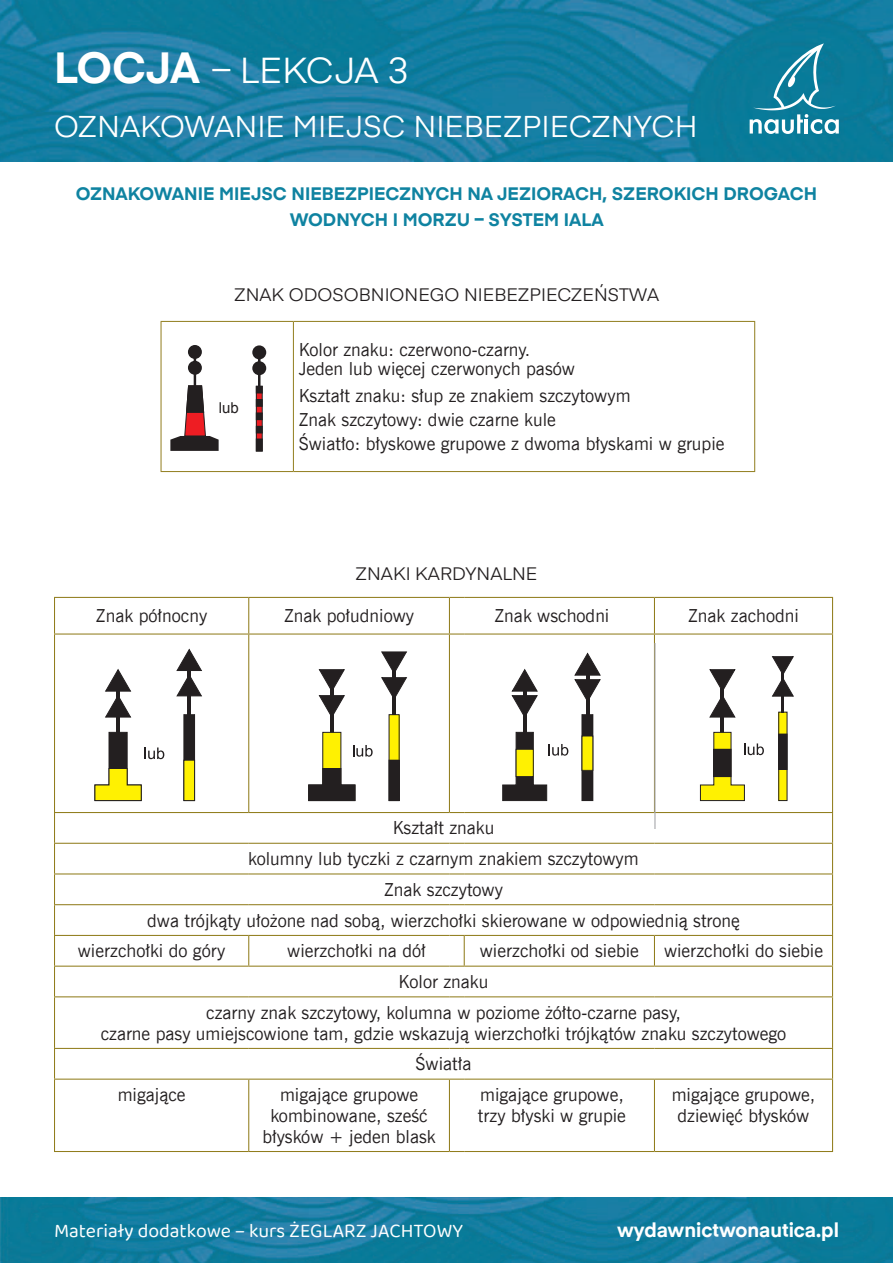
<style>
.page{position:relative;width:893px;height:1263px;background:#fff}
.page>*{position:absolute;margin:0;border:0;box-sizing:border-box;transform-origin:0 0}
.t1{font:36px "Eina 02";color:#fff}
.t2{font:30px "Eina 02";color:#fff}
.t3{font:19.5px "Baloo 2";color:#fff}
.t4{font:700 19.5px "Eina 01";color:#fff}
.t5{font:18px/20.9px "News Goth EU";color:#231f20}
.t6{font:700 18px/25.5px "Eina 03";color:#0f83a1;text-align:center}
.t7{font:18px "Eina 02";color:#231f20}
.t8{font:15px "Arial";color:#231f20}
.s1{font-family:"Eina 01";font-weight:700;font-size:43.5px}
</style>
<div class="page">
<img style="left:0;top:0;width:893px;height:162px">
<svg style="left:750px;top:43px;width:89px;height:91px;background:#3390a9"></svg>
<img style="left:0;top:1197px;width:893px;height:66px">
<svg style="left:160px;top:335px;width:107px;height:123px"></svg>
<hr style="left:161px;top:321px;width:132px;height:1px;background:#917d1d">
<hr style="left:161px;top:322px;width:1px;height:149px;background:#917d1d">
<hr style="left:293px;top:321px;width:462px;height:1px;background:#917d1d">
<hr style="left:293px;top:322px;width:1px;height:149px;background:#917d1d">
<hr style="left:754px;top:322px;width:1px;height:149px;background:#917d1d">
<hr style="left:161px;top:471px;width:132px;height:1px;background:#917d1d">
<hr style="left:293px;top:471px;width:462px;height:1px;background:#917d1d">
<div style="left:218px;top:398px;width:22px;height:19px;background:#fff"></div>
<hr style="left:54px;top:597px;width:195px;height:1px;background:#917d1d">
<hr style="left:54px;top:598px;width:1px;height:35px;background:#917d1d">
<hr style="left:249px;top:597px;width:200px;height:1px;background:#917d1d">
<hr style="left:248px;top:598px;width:1px;height:35px;background:#917d1d">
<svg style="left:449px;top:597px;width:15px;height:1px"></svg>
<hr style="left:449px;top:598px;width:1px;height:35px;background:#917d1d">
<hr style="left:464px;top:597px;width:190px;height:1px;background:#917d1d">
<hr style="left:654px;top:597px;width:179px;height:1px;background:#917d1d">
<hr style="left:654px;top:598px;width:1px;height:35px;background:#917d1d">
<hr style="left:832px;top:598px;width:1px;height:35px;background:#917d1d">
<hr style="left:54px;top:633px;width:195px;height:1px;background:#917d1d">
<hr style="left:54px;top:634px;width:1px;height:178px;background:#917d1d">
<hr style="left:249px;top:633px;width:200px;height:1px;background:#917d1d">
<hr style="left:248px;top:634px;width:1px;height:178px;background:#917d1d">
<svg style="left:449px;top:633px;width:15px;height:1px"></svg>
<hr style="left:449px;top:634px;width:1px;height:178px;background:#917d1d">
<hr style="left:464px;top:633px;width:190px;height:1px;background:#917d1d">
<hr style="left:654px;top:633px;width:179px;height:1px;background:#917d1d">
<hr style="left:654px;top:634px;width:1px;height:178px;background:#917d1d">
<hr style="left:832px;top:634px;width:1px;height:178px;background:#917d1d">
<hr style="left:54px;top:812px;width:195px;height:1px;background:#917d1d">
<hr style="left:54px;top:813px;width:1px;height:30px;background:#917d1d">
<hr style="left:249px;top:812px;width:200px;height:1px;background:#917d1d">
<hr style="left:464px;top:812px;width:190px;height:1px;background:#917d1d">
<hr style="left:654px;top:812px;width:179px;height:1px;background:#917d1d">
<hr style="left:832px;top:813px;width:1px;height:30px;background:#917d1d">
<hr style="left:54px;top:843px;width:195px;height:1px;background:#917d1d">
<svg style="left:54px;top:844px;width:1px;height:29px"></svg>
<hr style="left:249px;top:843px;width:200px;height:1px;background:#917d1d">
<svg style="left:449px;top:843px;width:15px;height:1px"></svg>
<hr style="left:464px;top:843px;width:190px;height:1px;background:#917d1d">
<hr style="left:654px;top:843px;width:179px;height:1px;background:#917d1d">
<svg style="left:832px;top:844px;width:1px;height:29px"></svg>
<hr style="left:54px;top:873px;width:195px;height:1px;background:#917d1d">
<hr style="left:54px;top:874px;width:1px;height:30px;background:#917d1d">
<hr style="left:249px;top:873px;width:200px;height:1px;background:#917d1d">
<svg style="left:449px;top:873px;width:15px;height:1px"></svg>
<hr style="left:464px;top:873px;width:190px;height:1px;background:#917d1d">
<hr style="left:654px;top:873px;width:179px;height:1px;background:#917d1d">
<hr style="left:832px;top:874px;width:1px;height:30px;background:#917d1d">
<hr style="left:54px;top:904px;width:195px;height:1px;background:#917d1d">
<hr style="left:54px;top:905px;width:1px;height:30px;background:#917d1d">
<hr style="left:249px;top:904px;width:200px;height:1px;background:#917d1d">
<svg style="left:449px;top:904px;width:15px;height:1px"></svg>
<hr style="left:464px;top:904px;width:190px;height:1px;background:#917d1d">
<hr style="left:654px;top:904px;width:179px;height:1px;background:#917d1d">
<hr style="left:832px;top:905px;width:1px;height:30px;background:#917d1d">
<hr style="left:54px;top:935px;width:195px;height:1px;background:#917d1d">
<hr style="left:54px;top:936px;width:1px;height:30px;background:#917d1d">
<hr style="left:249px;top:935px;width:200px;height:1px;background:#917d1d">
<hr style="left:248px;top:936px;width:1px;height:30px;background:#917d1d">
<svg style="left:449px;top:935px;width:15px;height:1px"></svg>
<hr style="left:464px;top:935px;width:190px;height:1px;background:#917d1d">
<hr style="left:464px;top:936px;width:1px;height:30px;background:#917d1d">
<hr style="left:654px;top:935px;width:179px;height:1px;background:#917d1d">
<hr style="left:654px;top:936px;width:1px;height:30px;background:#917d1d">
<hr style="left:832px;top:936px;width:1px;height:30px;background:#917d1d">
<hr style="left:54px;top:966px;width:195px;height:1px;background:#917d1d">
<svg style="left:54px;top:967px;width:1px;height:29px"></svg>
<hr style="left:249px;top:966px;width:200px;height:1px;background:#917d1d">
<svg style="left:449px;top:966px;width:15px;height:1px"></svg>
<hr style="left:464px;top:966px;width:190px;height:1px;background:#917d1d">
<hr style="left:654px;top:966px;width:179px;height:1px;background:#917d1d">
<svg style="left:832px;top:967px;width:1px;height:29px"></svg>
<hr style="left:54px;top:996px;width:195px;height:1px;background:#917d1d">
<hr style="left:54px;top:997px;width:1px;height:51px;background:#917d1d">
<hr style="left:249px;top:996px;width:200px;height:1px;background:#917d1d">
<svg style="left:449px;top:996px;width:15px;height:1px"></svg>
<hr style="left:464px;top:996px;width:190px;height:1px;background:#917d1d">
<hr style="left:654px;top:996px;width:179px;height:1px;background:#917d1d">
<hr style="left:832px;top:997px;width:1px;height:51px;background:#917d1d">
<hr style="left:54px;top:1048px;width:195px;height:1px;background:#917d1d">
<svg style="left:54px;top:1049px;width:1px;height:29px"></svg>
<hr style="left:249px;top:1048px;width:200px;height:1px;background:#917d1d">
<svg style="left:449px;top:1048px;width:15px;height:1px"></svg>
<hr style="left:464px;top:1048px;width:190px;height:1px;background:#917d1d">
<hr style="left:654px;top:1048px;width:179px;height:1px;background:#917d1d">
<svg style="left:832px;top:1049px;width:1px;height:29px"></svg>
<hr style="left:54px;top:1078px;width:195px;height:2px;background:#917d1d">
<hr style="left:54px;top:1080px;width:1px;height:71px;background:#917d1d">
<hr style="left:249px;top:1078px;width:200px;height:2px;background:#917d1d">
<hr style="left:248px;top:1080px;width:1px;height:71px;background:#917d1d">
<svg style="left:449px;top:1078px;width:15px;height:2px"></svg>
<hr style="left:449px;top:1080px;width:1px;height:71px;background:#917d1d">
<hr style="left:464px;top:1078px;width:190px;height:2px;background:#917d1d">
<hr style="left:654px;top:1078px;width:179px;height:2px;background:#917d1d">
<hr style="left:654px;top:1080px;width:1px;height:71px;background:#917d1d">
<hr style="left:832px;top:1080px;width:1px;height:71px;background:#917d1d">
<hr style="left:54px;top:1151px;width:195px;height:1px;background:#917d1d">
<hr style="left:249px;top:1151px;width:200px;height:1px;background:#917d1d">
<svg style="left:449px;top:1151px;width:15px;height:1px"></svg>
<hr style="left:464px;top:1151px;width:190px;height:1px;background:#917d1d">
<hr style="left:654px;top:1151px;width:179px;height:1px;background:#917d1d">
<svg style="left:63px;top:648px;width:172px;height:166px"></svg>
<svg style="left:274px;top:651px;width:150px;height:163px"></svg>
<svg style="left:449px;top:652px;width:173px;height:162px"></svg>
<svg style="left:654px;top:643px;width:173px;height:185px"></svg>
<h1 class="t1" style="left:54px;top:43px;width:356px"><span class="s1">LOCJA</span> – LEKCJA 3</h1>
<h2 class="t2" style="left:54px;top:104px;width:645px">OZNAKOWANIE MIEJSC NIEBEZPIECZNYCH</h2>
<p class="t6" style="left:76px;top:180px;width:743px">OZNAKOWANIE MIEJSC NIEBEZPIECZNYCH NA JEZIORACH, SZEROKICH DROGACH<br>WODNYCH I MORZU – SYSTEM IALA</p>
<p class="t7" style="left:234px;top:281px;width:426px">ZNAK ODOSOBNIONEGO NIEBEZPIECZEŃSTWA</p>
<p class="t8" style="left:219px;top:398px;width:22px">lub</p>
<p class="t5" style="left:299px;top:341px;width:278px;line-height:18.8px">Kolor znaku: czerwono-czarny.<br>Jeden lub więcej czerwonych pasów</p>
<p class="t5" style="left:299px;top:384px;width:427px;line-height:24px">Kształt znaku: słup ze znakiem szczytowym<br>Znak szczytowy: dwie czarne kule<br>Światło: błyskowe grupowe z dwoma błyskami w grupie</p>
<p class="t7" style="left:356px;top:560px;width:183px">ZNAKI KARDYNALNE</p>
<p class="t5" style="left:96px;top:606px;width:113px">Znak północny</p>
<p class="t5" style="left:284px;top:606px;width:132px">Znak południowy</p>
<p class="t5" style="left:494px;top:606px;width:117px">Znak wschodni</p>
<p class="t5" style="left:688px;top:606px;width:112px">Znak zachodni</p>
<p class="t5" style="left:393px;top:818px;width:103px">Kształt znaku</p>
<p class="t5" style="left:248px;top:849px;width:392px">kolumny lub tyczki z czarnym znakiem szczytowym</p>
<p class="t5" style="left:384px;top:879px;width:120px">Znak szczytowy</p>
<p class="t5" style="left:147px;top:910px;width:594px">dwa trójkąty ułożone nad sobą, wierzchołki skierowane w odpowiednią stronę</p>
<p class="t5" style="left:78px;top:941px;width:149px">wierzchołki do góry</p>
<p class="t5" style="left:287px;top:941px;width:140px">wierzchołki na dół</p>
<p class="t5" style="left:480px;top:941px;width:160px">wierzchołki od siebie</p>
<p class="t5" style="left:664px;top:941px;width:160px">wierzchołki do siebie</p>
<p class="t5" style="left:206px;top:967px;width:476px;line-height:30.8px;text-align:center">Kolor znaku<br>czarny znak szczytowy, kolumna w poziome żółto-czarne pasy,</p>
<p class="t5" style="left:101px;top:1023px;width:687px">czarne pasy umiejscowione tam, gdzie wskazują wierzchołki trójkątów znaku szczytowego</p>
<p class="t5" style="left:415px;top:1054px;width:58px">Światła</p>
<p class="t5" style="left:118px;top:1085px;width:69px">migające</p>
<p class="t5" style="left:262px;top:1085px;width:175px;text-align:center">migające grupowe kombinowane, sześć błysków + jeden blask</p>
<p class="t5" style="left:478px;top:1085px;width:149px">migające grupowe, trzy błyski w grupie</p>
<p class="t5" style="left:672px;top:1085px;width:145px;text-align:center">migające grupowe, dziewięć błysków</p>
<p class="t3" style="left:54px;top:1217px;width:411px">Materiały dodatkowe – kurs ŻEGLARZ JACHTOWY</p>
<p class="t4" style="left:617px;top:1215px;width:223px">wydawnictwonautica.pl</p>
</div>
